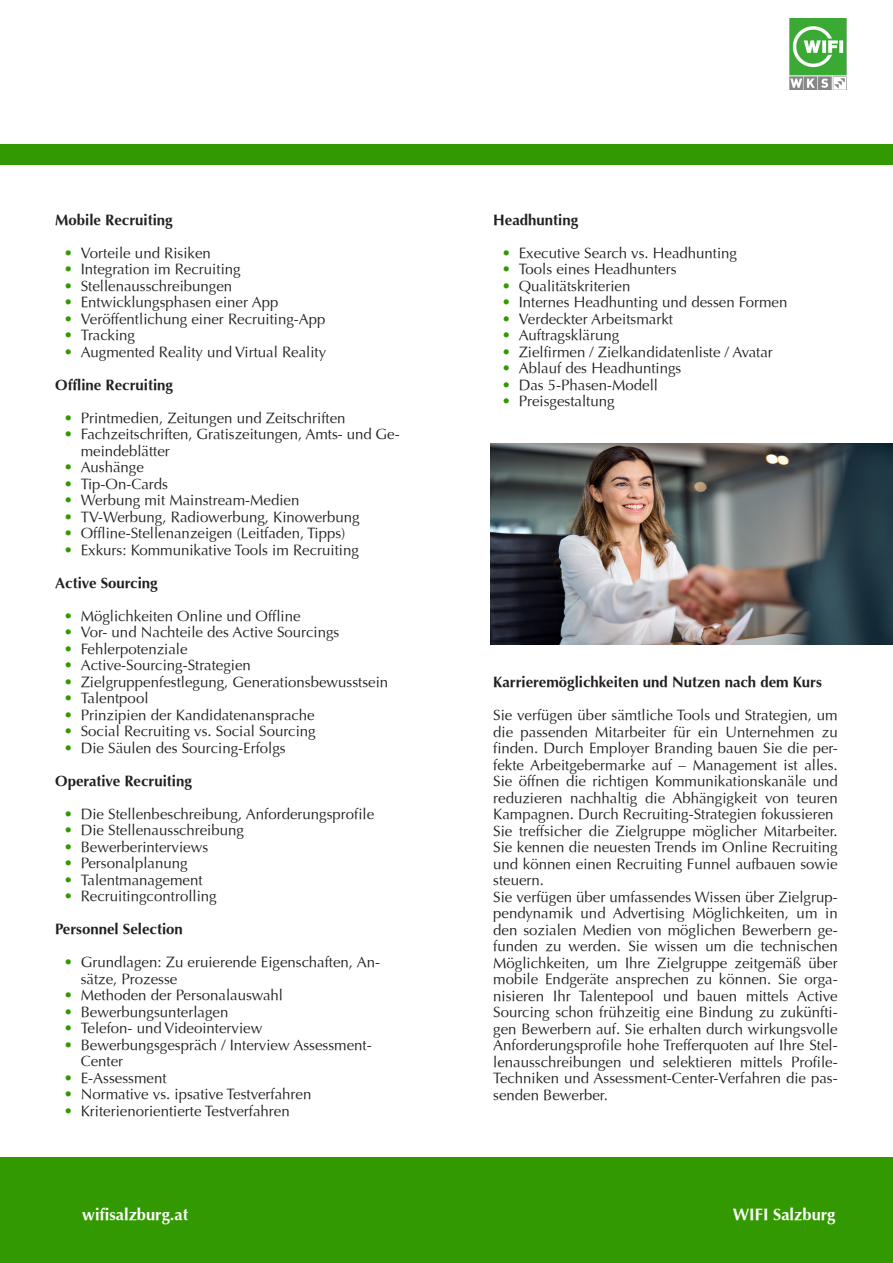
<style>
.page{position:relative;width:893px;height:1263px;background:#fff}
.page>*{position:absolute;margin:0;border:0;box-sizing:border-box;transform-origin:0 0}
.t1{font:700 16.5px "Optima";color:#fff}
.t2{font:15px/16.5px "Optima";color:#231f20}
.t3{font:700 15px "Optima";color:#231f20}
.s1{color:#390}
</style>
<div class="page">
<div style="left:0;top:1157px;width:893px;height:106px;background:#390"></div>
<div style="left:0;top:144px;width:893px;height:21px;background:#390"></div>
<img style="left:789px;top:18px;width:58px;height:71px">
<img style="left:490px;top:444px;width:403px;height:200px">
<p class="t3" style="left:55px;top:211px;width:119px">Mobile Recruiting</p>
<p class="t2" style="left:64px;top:245px;width:149px"><span class="s1">•</span> Vorteile und Risiken</p>
<p class="t2" style="left:64px;top:261px;width:178px"><span class="s1">•</span> Integration im Recruiting</p>
<p class="t2" style="left:64px;top:278px;width:170px"><span class="s1">•</span> Stellenausschreibungen</p>
<p class="t2" style="left:64px;top:294px;width:216px"><span class="s1">•</span> Entwicklungsphasen einer App</p>
<p class="t2" style="left:64px;top:311px;width:263px"><span class="s1">•</span> Veröffentlichung einer Recruiting-App</p>
<p class="t2" style="left:64px;top:327px;width:73px"><span class="s1">•</span> Tracking</p>
<p class="t2" style="left:64px;top:344px;width:264px"><span class="s1">•</span> Augmented Reality und Virtual Reality</p>
<p class="t3" style="left:55px;top:376px;width:119px">Offline Recruiting</p>
<p class="t2" style="left:64px;top:410px;width:283px"><span class="s1">•</span> Printmedien, Zeitungen und Zeitschriften</p>
<p class="t2" style="left:81px;top:426px;width:320px;text-indent:-17px"><span class="s1">•</span> Fachzeitschriften, Gratiszeitungen, Amts- und Ge&shy;meindeblätter</p>
<p class="t2" style="left:64px;top:459px;width:82px"><span class="s1">•</span> Aushänge</p>
<p class="t2" style="left:64px;top:476px;width:106px"><span class="s1">•</span> Tip-On-Cards</p>
<p class="t2" style="left:64px;top:492px;width:237px"><span class="s1">•</span> Werbung mit Mainstream-Medien</p>
<p class="t2" style="left:64px;top:509px;width:297px"><span class="s1">•</span> TV-Werbung, Radiowerbung, Kinowerbung</p>
<p class="t2" style="left:64px;top:525px;width:283px"><span class="s1">•</span> Offline-Stellenanzeigen (Leitfaden, Tipps)</p>
<p class="t2" style="left:64px;top:542px;width:297px"><span class="s1">•</span> Exkurs: Kommunikative Tools im Recruiting</p>
<p class="t3" style="left:55px;top:574px;width:104px">Active Sourcing</p>
<p class="t2" style="left:64px;top:608px;width:238px"><span class="s1">•</span> Möglichkeiten Online und Offline</p>
<p class="t2" style="left:64px;top:624px;width:277px"><span class="s1">•</span> Vor- und Nachteile des Active Sourcings</p>
<p class="t2" style="left:64px;top:641px;width:125px"><span class="s1">•</span> Fehlerpotenziale</p>
<p class="t2" style="left:64px;top:657px;width:189px"><span class="s1">•</span> Active-Sourcing-Strategien</p>
<p class="t2" style="left:64px;top:674px;width:326px"><span class="s1">•</span> Zielgruppenfestlegung, Generationsbewusstsein</p>
<p class="t2" style="left:64px;top:690px;width:86px"><span class="s1">•</span> Talentpool</p>
<p class="t2" style="left:64px;top:707px;width:252px"><span class="s1">•</span> Prinzipien der Kandidatenansprache</p>
<p class="t2" style="left:64px;top:723px;width:253px"><span class="s1">•</span> Social Recruiting vs. Social Sourcing</p>
<p class="t2" style="left:64px;top:740px;width:223px"><span class="s1">•</span> Die Säulen des Sourcing-Erfolgs</p>
<p class="t3" style="left:55px;top:772px;width:138px">Operative Recruiting</p>
<p class="t2" style="left:64px;top:806px;width:312px"><span class="s1">•</span> Die Stellenbeschreibung, Anforderungsprofile</p>
<p class="t2" style="left:64px;top:822px;width:182px"><span class="s1">•</span> Die Stellenausschreibung</p>
<p class="t2" style="left:64px;top:839px;width:146px"><span class="s1">•</span> Bewerberinterviews</p>
<p class="t2" style="left:64px;top:855px;width:125px"><span class="s1">•</span> Personalplanung</p>
<p class="t2" style="left:64px;top:872px;width:140px"><span class="s1">•</span> Talentmanagement</p>
<p class="t2" style="left:64px;top:888px;width:154px"><span class="s1">•</span> Recruitingcontrolling</p>
<p class="t3" style="left:55px;top:920px;width:129px">Personnel Selection</p>
<p class="t2" style="left:81px;top:954px;width:301px;text-indent:-17px"><span class="s1">•</span> Grundlagen: Zu eruierende Eigenschaften, An&shy;sätze, Prozesse</p>
<p class="t2" style="left:64px;top:987px;width:221px"><span class="s1">•</span> Methoden der Personalauswahl</p>
<p class="t2" style="left:64px;top:1004px;width:166px"><span class="s1">•</span> Bewerbungsunterlagen</p>
<p class="t2" style="left:64px;top:1020px;width:200px"><span class="s1">•</span> Telefon- und Videointerview</p>
<p class="t2" style="left:81px;top:1037px;width:292px;text-indent:-17px"><span class="s1">•</span> Bewerbungsgespräch / Interview Assessment-<br>Center</p>
<p class="t2" style="left:64px;top:1070px;width:104px"><span class="s1">•</span> E-Assessment</p>
<p class="t2" style="left:64px;top:1086px;width:249px"><span class="s1">•</span> Normative vs. ipsative Testverfahren</p>
<p class="t2" style="left:64px;top:1103px;width:227px"><span class="s1">•</span> Kriterienorientierte Testverfahren</p>
<p class="t3" style="left:493px;top:211px;width:87px">Headhunting</p>
<p class="t2" style="left:502px;top:245px;width:237px"><span class="s1">•</span> Executive Search vs. Headhunting</p>
<p class="t2" style="left:502px;top:261px;width:176px"><span class="s1">•</span> Tools eines Headhunters</p>
<p class="t2" style="left:502px;top:278px;width:130px"><span class="s1">•</span> Qualitätskriterien</p>
<p class="t2" style="left:502px;top:294px;width:287px"><span class="s1">•</span> Internes Headhunting und dessen Formen</p>
<p class="t2" style="left:502px;top:311px;width:173px"><span class="s1">•</span> Verdeckter Arbeitsmarkt</p>
<p class="t2" style="left:502px;top:327px;width:119px"><span class="s1">•</span> Auftragsklärung</p>
<p class="t2" style="left:502px;top:344px;width:273px"><span class="s1">•</span> Zielfirmen / Zielkandidatenliste / Avatar</p>
<p class="t2" style="left:502px;top:360px;width:181px"><span class="s1">•</span> Ablauf des Headhuntings</p>
<p class="t2" style="left:502px;top:377px;width:158px"><span class="s1">•</span> Das 5-Phasen-Modell</p>
<p class="t2" style="left:502px;top:393px;width:114px"><span class="s1">•</span> Preisgestaltung</p>
<p class="t3" style="left:493px;top:674px;width:330px">Karrieremöglichkeiten und Nutzen nach dem Kurs</p>
<p class="t2" style="left:493px;top:707px;width:346px;text-align:justify">Sie verfügen über sämtliche Tools und Strategien, um die passenden Mitarbeiter für ein Unternehmen zu finden. Durch Employer Branding bauen Sie die per&shy;fekte Arbeitgebermarke auf – Management ist alles.<br>Sie öffnen die richtigen Kommunikationskanäle und reduzieren nachhaltig die Abhängigkeit von teuren Kampagnen. Durch Recruiting-Strategien fokussieren</p>
<p class="t2" style="left:493px;top:823px;width:346px;text-align:justify">Sie treffsicher die Zielgruppe möglicher Mitarbeiter.<br>Sie kennen die neuesten Trends im Online Recruiting und können einen Recruiting Funnel aufbauen sowie steuern.</p>
<p class="t2" style="left:493px;top:889px;width:346px;text-align:justify">Sie verfügen über umfassendes Wissen über Zielgrup&shy;pendynamik und Advertising Möglichkeiten, um in den sozialen Medien von möglichen Bewerbern ge&shy;funden zu werden. Sie wissen um die technischen Möglichkeiten, um Ihre Zielgruppe zeitgemäß über mobile Endgeräte ansprechen zu können. Sie orga&shy;nisieren Ihr Talentepool und bauen mittels Active Sourcing schon frühzeitig eine Bindung zu zukünfti&shy;gen Bewerbern auf. Sie erhalten durch wirkungsvolle Anforderungsprofile hohe Trefferquoten auf Ihre Stel&shy;lenausschreibungen und selektieren mittels Profile-Techniken und Assessment-Center-Verfahren die pas&shy;senden Bewerber.</p>
<p class="t1" style="left:82px;top:1204px;width:108px">wifisalzburg.at</p>
<p class="t1" style="left:733px;top:1204px;width:104px">WIFI Salzburg</p>
</div>
